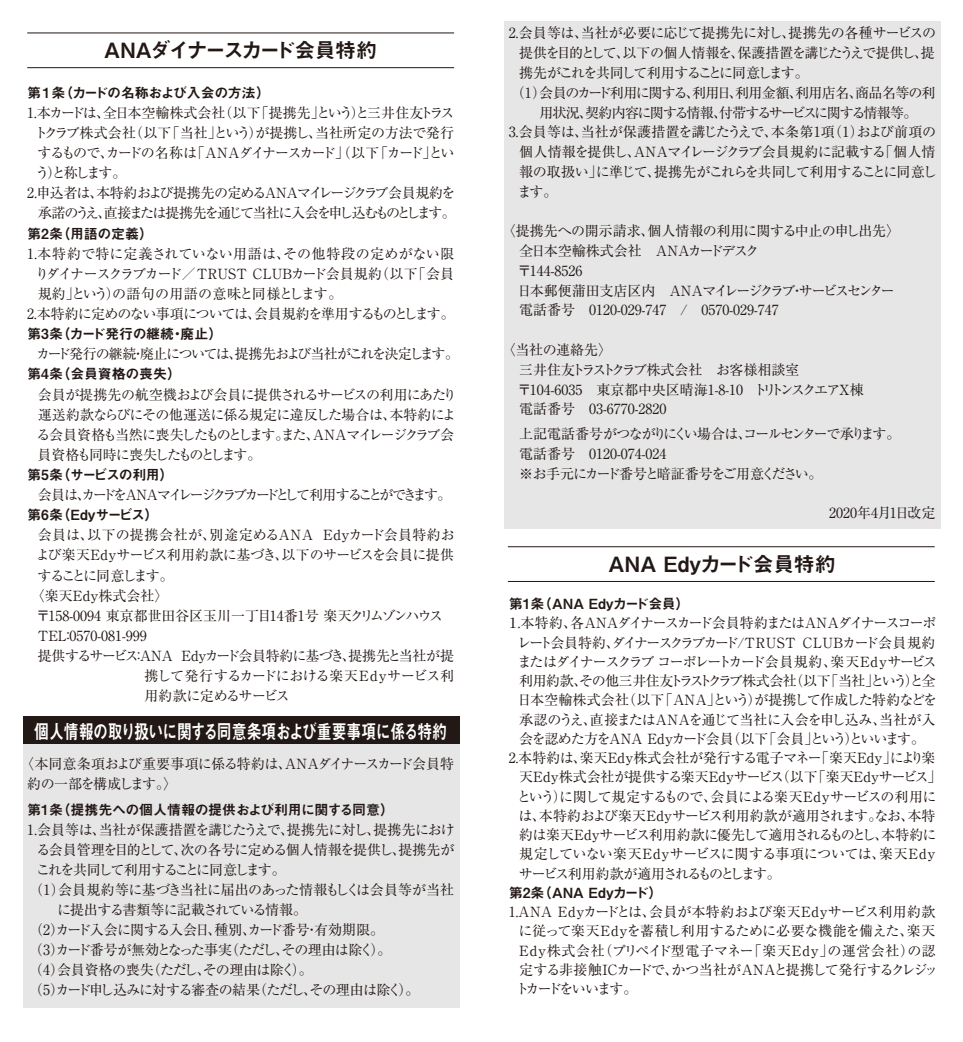
<style>
.page{position:relative;width:963px;height:1042px;background:#fff}
.page>*{position:absolute;margin:0;border:0;box-sizing:border-box;transform-origin:0 0}
.t1{font:21px "Midashi Go Pro MB31";letter-spacing:-.105em;color:#221815}
.t2{font:21px "Midashi Go Pro MB31";letter-spacing:-.03em;color:#221815}
.t3{font:19.78px "Midashi Go Pro MB31";letter-spacing:-.03em;color:#fff;scale:.75 1}
.t4{font:14px/19.8px "Ryumin Pro";letter-spacing:-.045em;color:#221815}
.t5{font:14px/19.8px "Ryumin Pro";color:#221815}
.t6{font:14px/19.2px "Ryumin Pro";letter-spacing:-.015em;color:#221815}
.t7{font:14px/20.1px "Ryumin Pro";letter-spacing:-.065em;color:#221815}
.t8{font:14px "Ryumin Pro";letter-spacing:-.075em;color:#221815}
.t9{font:14px "Ryumin Pro";letter-spacing:-.085em;color:#221815}
.t10{font:14px "Ryumin Pro";letter-spacing:-.005em;color:#221815}
.t11{font:14px "Midashi Go Pro MB31";letter-spacing:-.03em;color:#221815}
.t12{font:14px "Ryumin Pro";letter-spacing:-.02em;color:#221815}
.t13{font:14px "Ryumin Pro";letter-spacing:-.115em;color:#221815}
.t14{font:14px "Ryumin Pro";letter-spacing:.02em;color:#221815}
.t15{font:14px "Ryumin Pro";letter-spacing:-.13em;color:#221815}
.t16{font:14px "Ryumin Pro";letter-spacing:-.18em;color:#221815}
.t17{font:14px "Ryumin Pro";letter-spacing:-.11em;color:#221815}
.t18{font:14px "Ryumin Pro";letter-spacing:-.095em;color:#221815}
.t19{font:14px "Ryumin Pro";letter-spacing:-.1em;color:#221815}
.t20{font:14px "Ryumin Pro";letter-spacing:-.01em;color:#221815}
.t21{font:14px "Ryumin Pro";letter-spacing:-.025em;color:#221815}
.t22{font:14px "Ryumin Pro";letter-spacing:-.07em;color:#221815}
.t23{font:14px "Midashi Go Pro MB31";letter-spacing:-.01em;color:#221815}
.t24{font:14px "Ryumin Pro";letter-spacing:.005em;color:#221815}
.t25{font:14px "Ryumin Pro";letter-spacing:-.12em;color:#221815}
.t26{font:14px "Ryumin Pro";letter-spacing:-.135em;color:#221815}
.t27{font:14px "Midashi Go Pro MB31";letter-spacing:-.24em;color:#221815}
.t28{font:14px "Midashi Go Pro MB31";color:#221815}
.t29{font:14px "Midashi Go Pro MB31";letter-spacing:-.065em;color:#221815}
.t30{font:14px "Ryumin Pro";letter-spacing:-.145em;color:#221815}
</style>
<div class="page">
<div style="left:23px;top:716px;width:437px;height:291px;background:#e6e6e6"></div>
<div style="left:23px;top:717px;width:437px;height:27px;background:#221815"></div>
<hr style="left:27px;top:33px;width:427px;height:1px;background:#221815">
<hr style="left:27px;top:67px;width:427px;height:1px;background:#221815">
<div style="left:503px;top:21px;width:437px;height:508px;background:#e6e6e6"></div>
<hr style="left:508px;top:546px;width:426px;height:1px;background:#221815">
<hr style="left:508px;top:581px;width:426px;height:1px;background:#221815">
<h1 class="t1" style="left:104px;top:34px;width:275px">ANAダイナースカード会員特約</h1>
<p class="t11" style="left:27px;top:81px;width:244px">第１条（カードの名称および入会の方法）</p>
<p class="t4" style="left:27px;top:102px;width:429px">1.本カードは、全日本空輸株式会社（以下「提携先」という）と三井住友トラス</p>
<p class="t10" style="left:34px;top:122px;width:421px">トクラブ株式会社（以下「当社」という）が提携し、当社所定の方法で発行</p>
<p class="t17" style="left:38px;top:142px;width:418px">するもので、カードの名称は「ANAダイナースカード」（以下「カード」とい</p>
<p class="t4" style="left:36px;top:162px;width:92px">う）と称します。</p>
<p class="t4" style="left:27px;top:182px;width:430px">2.申込者は、本特約および提携先の定めるANAマイレージクラブ会員規約を</p>
<p class="t15" style="left:38px;top:202px;width:419px">承諾のうえ、直接または提携先を通じて当社に入会を申し込むものとします。</p>
<p class="t23" style="left:27px;top:222px;width:127px">第2条（用語の定義）</p>
<p class="t14" style="left:27px;top:242px;width:428px">1.本特約で特に定義されていない用語は、その他特段の定めがない限</p>
<p class="t8" style="left:35px;top:262px;width:420px">りダイナースクラブカード／TRUST CLUBカード会員規約（以下「会員</p>
<p class="t24" style="left:38px;top:283px;width:306px">規約」という）の語句の用語の意味と同様とします。</p>
<p class="t8" style="left:27px;top:303px;width:429px">2.本特約に定めのない事項については、会員規約を準用するものとします。</p>
<p class="t23" style="left:27px;top:323px;width:197px">第3条（カード発行の継続・廃止）</p>
<p class="t13" style="left:36px;top:343px;width:424px">カード発行の継続・廃止については、提携先および当社がこれを決定します。</p>
<p class="t11" style="left:27px;top:363px;width:155px">第4条（会員資格の喪失）</p>
<p class="t7" style="left:36px;top:383px;width:422px">会員が提携先の航空機および会員に提供されるサービスの利用にあたり運送約款ならびにその他運送に係る規定に違反した場合は、本特約による会員資格も当然に喪失したものとします。また、ANAマイレージクラブ会員資格も同時に喪失したものとします。</p>
<p class="t29" style="left:27px;top:463px;width:148px">第5条（サービスの利用）</p>
<p class="t16" style="left:38px;top:484px;width:415px">会員は、カードをANAマイレージクラブカードとして利用することができます。</p>
<p class="t11" style="left:27px;top:504px;width:133px">第6条（Edyサービス）</p>
<p class="t14" style="left:38px;top:524px;width:418px">会員は、以下の提携会社が、別途定めるANA Edyカード会員特約お</p>
<p class="t4" style="left:36px;top:544px;width:419px">よび楽天Edyサービス利用約款に基づき、以下のサービスを会員に提供</p>
<p class="t30" style="left:38px;top:564px;width:138px">することに同意します。</p>
<p class="t5" style="left:31px;top:585px;width:139px">〈楽天Edy株式会社〉</p>
<p class="t5" style="left:36px;top:605px;width:408px">〒158-0094 東京都世田谷区玉川一丁目14番1号 楽天クリムゾンハウス</p>
<p class="t5" style="left:38px;top:625px;width:110px">TEL：0570-081-999</p>
<p class="t4" style="left:38px;top:645px;width:418px">提供するサービス：ANA Edyカード会員特約に基づき、提携先と当社が提</p>
<p class="t4" style="left:144px;top:665px;width:311px">携して発行するカードにおける楽天Edyサービス利</p>
<p class="t4" style="left:144px;top:685px;width:147px">用約款に定めるサービス</p>
<h2 class="t3" style="left:34px;top:715px;width:552px">個人情報の取り扱いに関する同意条項および重要事項に係る特約</h2>
<p class="t4" style="left:27px;top:753px;width:428px;text-indent:-7px">〈本同意条項および重要事項に係る特約は、ANＡダイナースカード会員特約の一部を構成します。〉</p>
<p class="t11" style="left:27px;top:799px;width:368px">第1条（提携先への個人情報の提供および利用に関する同意）</p>
<p class="t4" style="left:27px;top:819px;width:429px">1.会員等は、当社が保護措置を講じたうえで、提携先に対し、提携先におけ</p>
<p class="t4" style="left:36px;top:839px;width:419px">る会員管理を目的として、次の各号に定める個人情報を提供し、提携先が</p>
<p class="t15" style="left:36px;top:859px;width:251px">これを共同して利用することに同意します。</p>
<p class="t21" style="left:29px;top:879px;width:426px">（1）会員規約等に基づき当社に届出のあった情報もしくは会員等が当社</p>
<p class="t7" style="left:57px;top:899px;width:252px">に提出する書類等に記載されている情報。</p>
<p class="t7" style="left:29px;top:919px;width:356px">（2）カード入会に関する入会日、種別、カード番号・有効期限。</p>
<p class="t8" style="left:29px;top:938px;width:364px">（3）カード番号が無効となった事実（ただし、その理由は除く）。</p>
<p class="t4" style="left:29px;top:959px;width:285px">（4）会員資格の喪失（ただし、その理由は除く）。</p>
<p class="t8" style="left:29px;top:978px;width:392px">（5）カード申し込みに対する審査の結果（ただし、その理由は除く）。</p>
<p class="t12" style="left:508px;top:22px;width:429px">2.会員等は、当社が必要に応じて提携先に対し、提携先の各種サービスの</p>
<p class="t19" style="left:519px;top:42px;width:417px">提供を目的として、以下の個人情報を、保護措置を講じたうえで提供し、提</p>
<p class="t25" style="left:519px;top:62px;width:291px">携先がこれを共同して利用することに同意します。</p>
<p class="t4" style="left:510px;top:82px;width:426px">（1）会員のカード利用に関する、利用日、利用金額、利用店名、商品名等の利</p>
<p class="t13" style="left:539px;top:101px;width:379px">用状況、契約内容に関する情報、付帯するサービスに関する情報等。</p>
<p class="t5" style="left:508px;top:121px;width:429px">3.会員等は、当社が保護措置を講じたうえで、本条第1項（1）および前項の</p>
<p class="t12" style="left:519px;top:141px;width:418px">個人情報を提供し、ANAマイレージクラブ会員規約に記載する「個人情</p>
<p class="t22" style="left:519px;top:161px;width:419px">報の取扱い」に準じて、提携先がこれらを共同して利用することに同意し</p>
<p class="t4" style="left:517px;top:181px;width:41px">ます。</p>
<p class="t5" style="left:517px;top:220px;width:384px;text-indent:-16px">〈提携先への開示請求、個人情報の利用に関する中止の申し出先〉全日本空輸株式会社　ANAカードデスク<br>〒144-8526　<br>日本郵便蒲田支店区内　ANAマイレージクラブ・サービスセンター電話番号　0120-029-747　/　0570-029-747</p>
<p class="t5" style="left:517px;top:339px;width:347px;text-indent:-16px">〈当社の連絡先〉<br>三井住友トラストクラブ株式会社　お客様相談室〒104-6035　東京都中央区晴海1-8-10　トリトンスクエアX棟電話番号　03-6770-2820</p>
<p class="t4" style="left:519px;top:423px;width:382px">上記電話番号がつながりにくい場合は、コールセンターで承ります。電話番号　0120-074-024　<br>※お手元にカード番号と暗証番号をご用意ください。</p>
<p class="t5" style="left:829px;top:502px;width:108px">2020年4月1日改定</p>
<h1 class="t2" style="left:608px;top:548px;width:229px">ANA Edyカード会員特約</h1>
<p class="t27" style="left:508px;top:593px;width:182px">第1 条（ＡＮＡ Ｅｄｙカード会員）</p>
<p class="t9" style="left:506px;top:612px;width:432px">１.本特約、各ANAダイナースカード会員特約またはANAダイナースコーポ</p>
<p class="t9" style="left:517px;top:631px;width:420px">レート会員特約、ダイナースクラブカード/TRUST CLUBカード会員規約</p>
<p class="t9" style="left:517px;top:651px;width:421px">またはダイナースクラブコーポレートカード会員規約、楽天Edyサービス</p>
<p class="t4" style="left:519px;top:670px;width:418px">利用約款、その他三井住友トラストクラブ株式会社（以下「当社」という）と全</p>
<p class="t10" style="left:517px;top:689px;width:421px">日本空輸株式会社（以下「ANA」という）が提携して作成した特約などを</p>
<p class="t4" style="left:519px;top:708px;width:418px">承認のうえ、直接またはANAを通じて当社に入会を申し込み、当社が入</p>
<p class="t18" style="left:519px;top:727px;width:407px">会を認めた方をANA Edyカード会員（以下「会員」という）といいます。</p>
<p class="t5" style="left:508px;top:747px;width:428px">2.本特約は、楽天Edy株式会社が発行する電子マネー「楽天Edy」により楽</p>
<p class="t10" style="left:519px;top:766px;width:424px">天Edy株式会社が提供する楽天Edyサービス（以下「楽天Edyサービス」</p>
<p class="t4" style="left:517px;top:785px;width:421px">という）に関して規定するもので、会員による楽天Edyサービスの利用に</p>
<p class="t20" style="left:518px;top:804px;width:418px">は、本特約および楽天Edyサービス利用約款が適用されます。なお、本特</p>
<p class="t4" style="left:519px;top:824px;width:419px">約は楽天Edyサービス利用約款に優先して適用されるものとし、本特約に</p>
<p class="t6" style="left:519px;top:843px;width:418px">規定していない楽天Edyサービスに関する事項については、楽天Edy</p>
<p class="t26" style="left:519px;top:862px;width:263px">サービス利用約款が適用されるものとします。</p>
<p class="t28" style="left:508px;top:881px;width:155px">第2条（ANA Edyカード）</p>
<p class="t6" style="left:515px;top:901px;width:424px;text-indent:-7px">1.ANA Edyカードとは、会員が本特約および楽天Edyサービス利用約款に従って楽天Edyを蓄積し利用するために必要な機能を備えた、楽天Edy株式会社（プリペイド型電子マネー「楽天Edy」の運営会社）の認定する非接触ICカードで、かつ当社がANAと提携して発行するクレジットカードをいいます。</p>
</div>
